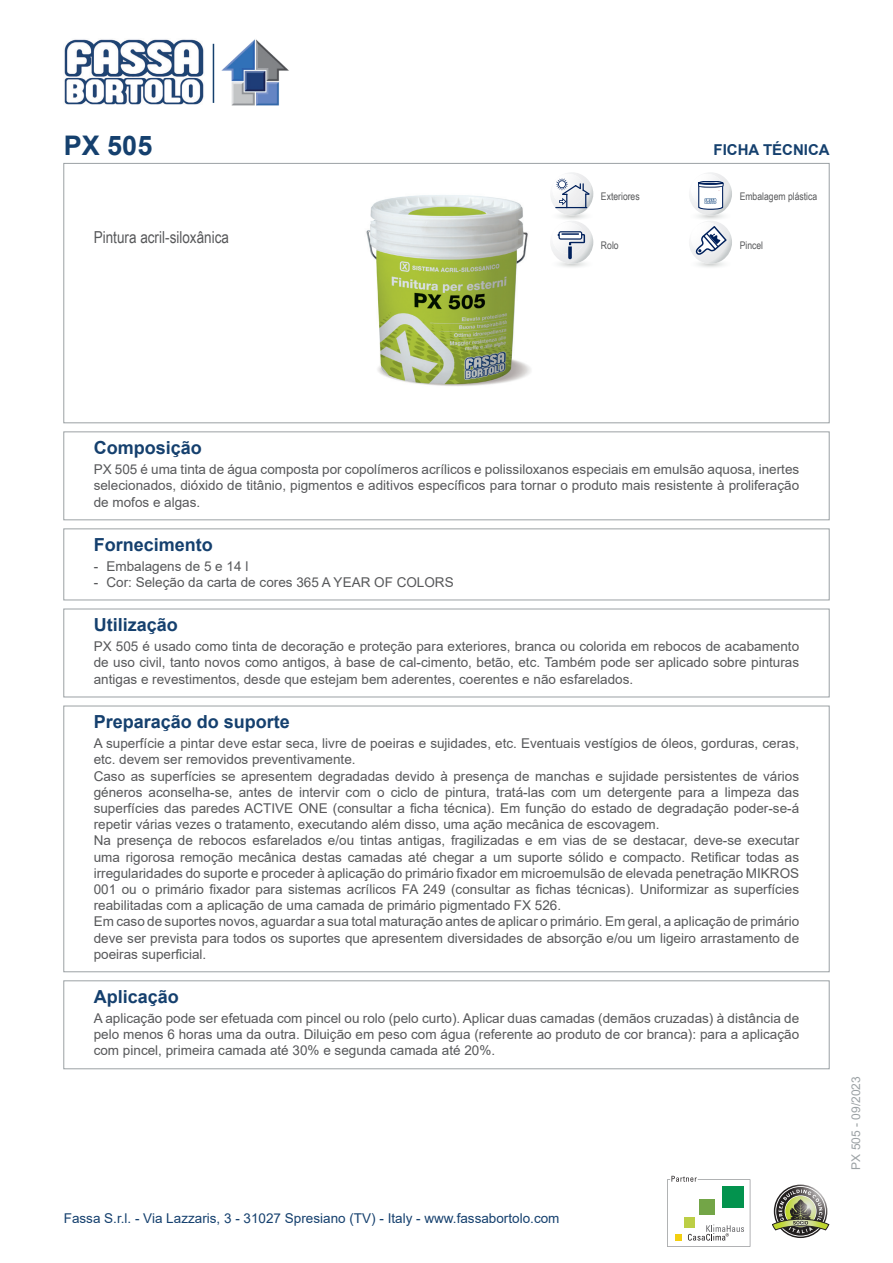
<style>
.page{position:relative;width:893px;height:1263px;background:#fff}
.page>*{position:absolute;margin:0;border:0;box-sizing:border-box;transform-origin:0 0}
.Sottotitolo{font:700 27px "Arial";color:#15406e}
.Titolo{font:700 18px "Arial";color:#15406e}
.Descrizione{font:16.5px "Arial Narrow";color:#57585a}
.Scheda_Tecnica{font:700 15px "Arial";color:#15406e}
.Preparazione_del_fondo{font:13.5px/16.2px "Arial";color:#57585a;text-align:justify}
.Impiego{font:13.5px/16.2px "Arial";color:#57585a;text-align:justify}
.Applicazione{font:13.5px/16.2px "Arial";color:#57585a;text-align:justify}
.Composizione{font:13.5px/16.2px "Arial";color:#57585a;text-align:justify}
.t1{font:13.5px "Arial";color:#15406e}
.t2{font:12px "Arial";color:#9ba1a4}
.Frase{font:10.5px "Arial Narrow";color:#57585a}
</style>
<div class="page">
<div style="left:64px;top:163px;width:765px;height:260px;border:1px solid #9ba1a4"></div>
<img style="left:366px;top:195px;width:165px;height:191px">
<svg style="left:551px;top:172px;width:42px;height:43px"></svg>
<hr style="left:555px;top:207px;width:32px;height:1px;background:#00205b">
<svg style="left:551px;top:221px;width:42px;height:43px"></svg>
<svg style="left:689px;top:172px;width:43px;height:43px"></svg>
<svg style="left:689px;top:221px;width:43px;height:43px"></svg>
<div style="left:64px;top:432px;width:765px;height:88px;border:1px solid #9ba1a4"></div>
<div style="left:64px;top:529px;width:765px;height:71px;border:1px solid #9ba1a4"></div>
<div style="left:64px;top:609px;width:765px;height:88px;border:1px solid #9ba1a4"></div>
<div style="left:64px;top:706px;width:765px;height:266px;border:1px solid #9ba1a4"></div>
<div style="left:64px;top:981px;width:765px;height:88px;border:1px solid #9ba1a4"></div>
<svg style="left:667px;top:1176px;width:83px;height:71px"></svg>
<svg style="left:772px;top:1186px;width:57px;height:50px"></svg>
<img style="left:64px;top:39px;width:140px;height:66px">
<hr style="left:213px;top:44px;width:1px;height:59px;background:#15406e">
<img style="left:221px;top:39px;width:68px;height:67px">
<p class="Sottotitolo" style="left:64px;top:126px;width:90px">PX 505</p>
<p class="Scheda_Tecnica" style="left:714px;top:139px;width:118px">FICHA TÉCNICA</p>
<p class="Descrizione" style="left:94px;top:225px;width:137px">Pintura acril-siloxânica</p>
<p class="Frase" style="left:601px;top:189px;width:40px">Exteriores</p>
<p class="Frase" style="left:601px;top:237px;width:19px">Rolo</p>
<p class="Frase" style="left:740px;top:189px;width:79px">Embalagem plástica</p>
<p class="Frase" style="left:740px;top:237px;width:25px">Pincel</p>
<p class="Titolo" style="left:94px;top:435px;width:110px">Composição</p>
<p class="Composizione" style="left:94px;top:461px;width:707px">PX 505 é uma tinta de água composta por copolímeros acrílicos e polissiloxanos especiais em emulsão aquosa, inertes selecionados, dióxido de titânio, pigmentos e aditivos específicos para tornar o produto mais resistente à proliferação de mofos e algas.</p>
<p class="Titolo" style="left:94px;top:532px;width:121px">Fornecimento</p>
<p class="Preparazione_del_fondo" style="left:94px;top:558px;width:156px">- Embalagens de 5 e 14 l</p>
<p class="Preparazione_del_fondo" style="left:94px;top:574px;width:361px">- Cor: Seleção da carta de cores 365 A YEAR OF COLORS</p>
<p class="Titolo" style="left:94px;top:612px;width:86px">Utilização</p>
<p class="Impiego" style="left:94px;top:638px;width:707px">PX 505 é usado como tinta de decoração e proteção para exteriores, branca ou colorida em rebocos de acabamento de uso civil, tanto novos como antigos, à base de cal-cimento, betão, etc. Também pode ser aplicado sobre pinturas antigas e revestimentos, desde que estejam bem aderentes, coerentes e não esfarelados.</p>
<p class="Titolo" style="left:94px;top:709px;width:198px">Preparação do suporte</p>
<p class="Preparazione_del_fondo" style="left:94px;top:735px;width:707px">A superfície a pintar deve estar seca, livre de poeiras e sujidades, etc. Eventuais vestígios de óleos, gorduras, ceras, etc. devem ser removidos preventivamente.</p>
<p class="Preparazione_del_fondo" style="left:94px;top:768px;width:707px">Caso as superfícies se apresentem degradadas devido à presença de manchas e sujidade persistentes de vários géneros aconselha-se, antes de intervir com o ciclo de pintura, tratá-las com um detergente para a limpeza das superfícies das paredes ACTIVE ONE (consultar a ficha técnica). Em função do estado de degradação poder-se-á repetir várias vezes o tratamento, executando além disso, uma ação mecânica de escovagem.</p>
<p class="Preparazione_del_fondo" style="left:94px;top:832px;width:707px">Na presença de rebocos esfarelados e/ou tintas antigas, fragilizadas e em vias de se destacar, deve-se executar uma rigorosa remoção mecânica destas camadas até chegar a um suporte sólido e compacto. Retificar todas as irregularidades do suporte e proceder à aplicação do primário fixador em microemulsão de elevada penetração MIKROS 001 ou o primário fixador para sistemas acrílicos FA 249 (consultar as fichas técnicas). Uniformizar as superfícies reabilitadas com a aplicação de uma camada de primário pigmentado FX 526.</p>
<p class="Preparazione_del_fondo" style="left:94px;top:913px;width:707px">Em caso de suportes novos, aguardar a sua total maturação antes de aplicar o primário. Em geral, a aplicação de primário deve ser prevista para todos os suportes que apresentem diversidades de absorção e/ou um ligeiro arrastamento de poeiras superficial.</p>
<p class="Titolo" style="left:94px;top:983px;width:87px">Aplicação</p>
<p class="Applicazione" style="left:94px;top:1010px;width:707px">A aplicação pode ser efetuada com pincel ou rolo (pelo curto). Aplicar duas camadas (demãos cruzadas) à distância de pelo menos 6 horas uma da outra. Diluição em peso com água (referente ao produto de cor branca): para a aplicação com pincel, primeira camada até 30% e segunda camada até 20%.</p>
<p class="t1" style="left:64px;top:1208px;width:497px">Fassa S.r.l. - Via Lazzaris, 3 - 31027 Spresiano (TV) - Italy - www.fassabortolo.com</p>
<p class="t2" style="left:848px;top:1170px;width:95px;rotate:-90deg">PX 505 - 09/2023</p>
</div>
